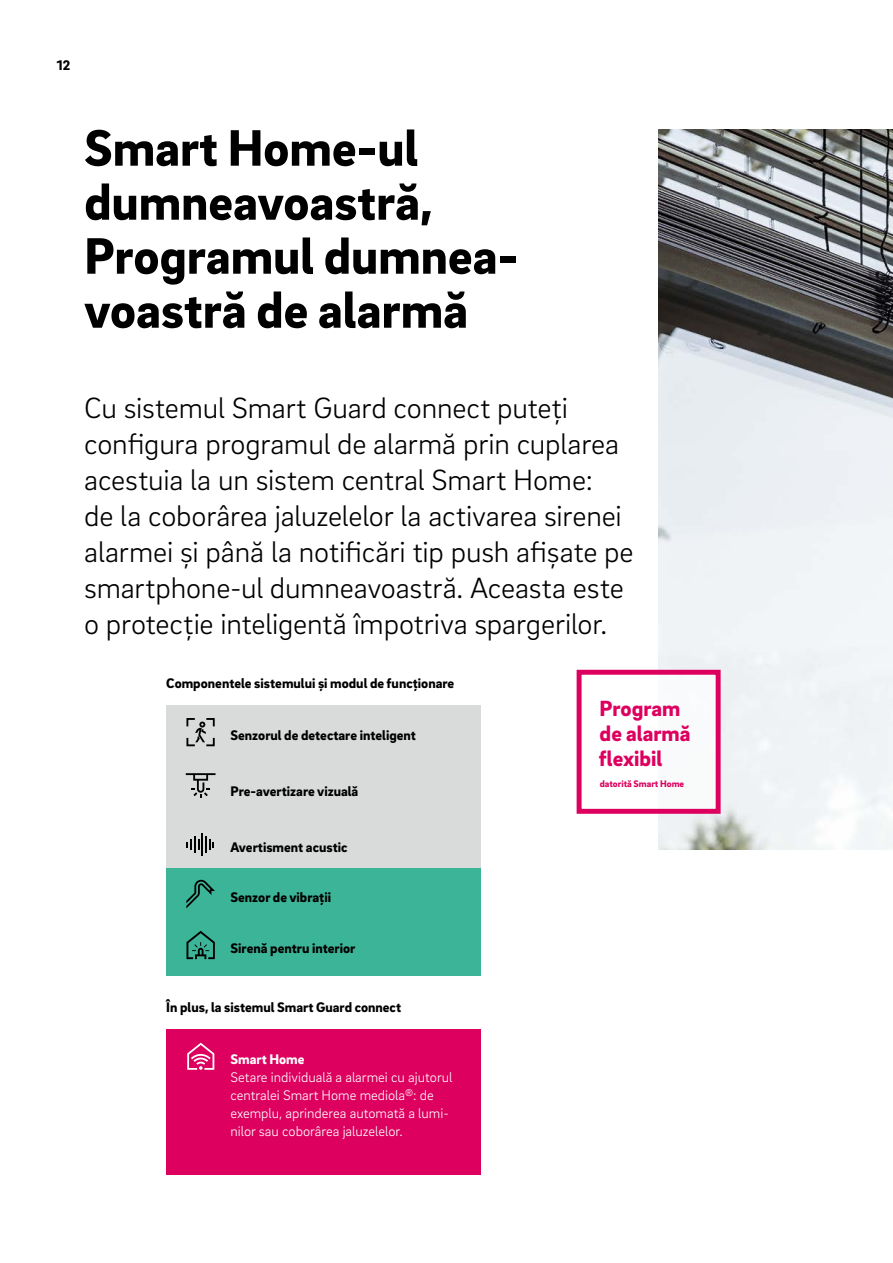
<style>
.page{position:relative;width:893px;height:1263px;background:#fff}
.page>*{position:absolute;margin:0;border:0;box-sizing:border-box;transform-origin:0 0}
._01__Headline_-_35pt{font:900 52.5px/54px "Brix Sans";color:#000}
._11__Highlighter_-_2{font:300 30px/36px "Brix Sans";letter-spacing:-.005em;color:#000}
._50__EC_headline_-_1{font:900 22.5px/24.8px "Brix Sans";color:#dd005f}
._70__9_5pt_-_table_c{font:300 14.25px/18px "Brix Sans";color:#fff}
._70__9_5pt_-_table_h{font:900 14.25px "Brix Sans";color:#000}
._14__Body_subline{font:900 14.25px "Brix Sans";color:#000}
._70__9_5pt_-_table_h-2{font:900 14.25px "Brix Sans";color:#fff}
.MP__Page_numbers_-_9{font:900 14.25px "Brix Sans";color:#000}
._50__EC_subline_-_7{font:900 9.75px "Brix Sans";color:#dd005f}
</style>
<div class="page">
<img style="left:659px;top:130px;width:234px;height:720px">
<div style="left:579px;top:672px;width:139px;height:139px;background:#fff"></div>
<div style="left:577px;top:670px;width:144px;height:144px;border:5px solid #dd005f"></div>
<div style="left:166px;top:868px;width:314px;height:108px;background:#3cb497"></div>
<div style="left:166px;top:1030px;width:314px;height:145px;background:#dd005f"></div>
<div style="left:166px;top:706px;width:314px;height:162px;background:#d9dada"></div>
<svg style="left:186px;top:773px;width:29px;height:25px"></svg>
<svg style="left:186px;top:718px;width:29px;height:28px"></svg>
<hr style="left:201px;top:833px;width:2px;height:23px;background:#000">
<svg style="left:187px;top:837px;width:27px;height:16px"></svg>
<svg style="left:186px;top:880px;width:29px;height:28px"></svg>
<svg style="left:186px;top:931px;width:29px;height:28px"></svg>
<svg style="left:187px;top:1043px;width:27px;height:27px"></svg>
<p class="MP__Page_numbers_-_9" style="left:57px;top:56px;width:15px">12</p>
<p class="_01__Headline_-_35pt" style="left:84px;top:118px;width:436px">Smart Home-ul dumneavoastră,<br>Programul dumnea&shy;voastră de alarmă</p>
<p class="_11__Highlighter_-_2" style="left:84px;top:388px;width:551px">Cu sistemul Smart Guard connect puteți configura programul de alarmă prin cuplarea acestuia la un sistem central Smart Home:<br>de la coborârea jaluzelelor la activarea sirenei alarmei și până la notificări tip push afișate pe smartphone-ul dumneavoastră. Aceasta este o protecție inteligentă împotriva spargerilor.</p>
<p class="_14__Body_subline" style="left:166px;top:673px;width:290px">Componentele sistemului și modul de funcționare</p>
<p class="_70__9_5pt_-_table_h" style="left:230px;top:726px;width:187px">Senzorul de detectare inteligent</p>
<p class="_70__9_5pt_-_table_h" style="left:230px;top:782px;width:129px">Pre-avertizare vizuală</p>
<p class="_70__9_5pt_-_table_h" style="left:230px;top:838px;width:119px">Avertisment acustic</p>
<p class="_70__9_5pt_-_table_h" style="left:230px;top:888px;width:102px">Senzor de vibrații</p>
<p class="_70__9_5pt_-_table_h" style="left:230px;top:939px;width:127px">Sirenă pentru interior</p>
<p class="_14__Body_subline" style="left:166px;top:997px;width:236px">În plus, la sistemul Smart Guard connect</p>
<p class="_70__9_5pt_-_table_h-2" style="left:230px;top:1050px;width:75px">Smart Home</p>
<p class="_70__9_5pt_-_table_c" style="left:230px;top:1068px;width:223px">Setare individuală a alarmei cu ajutorul centralei Smart Home mediola<sup>®</sup>: de exemplu, aprinderea automată a lumi&shy;nilor sau coborârea jaluzelelor.</p>
<p class="_50__EC_headline_-_1" style="left:599px;top:695px;width:93px">Program de alarmă flexibil</p>
<p class="_50__EC_subline_-_7" style="left:600px;top:777px;width:86px">datorită Smart Home</p>
</div>
